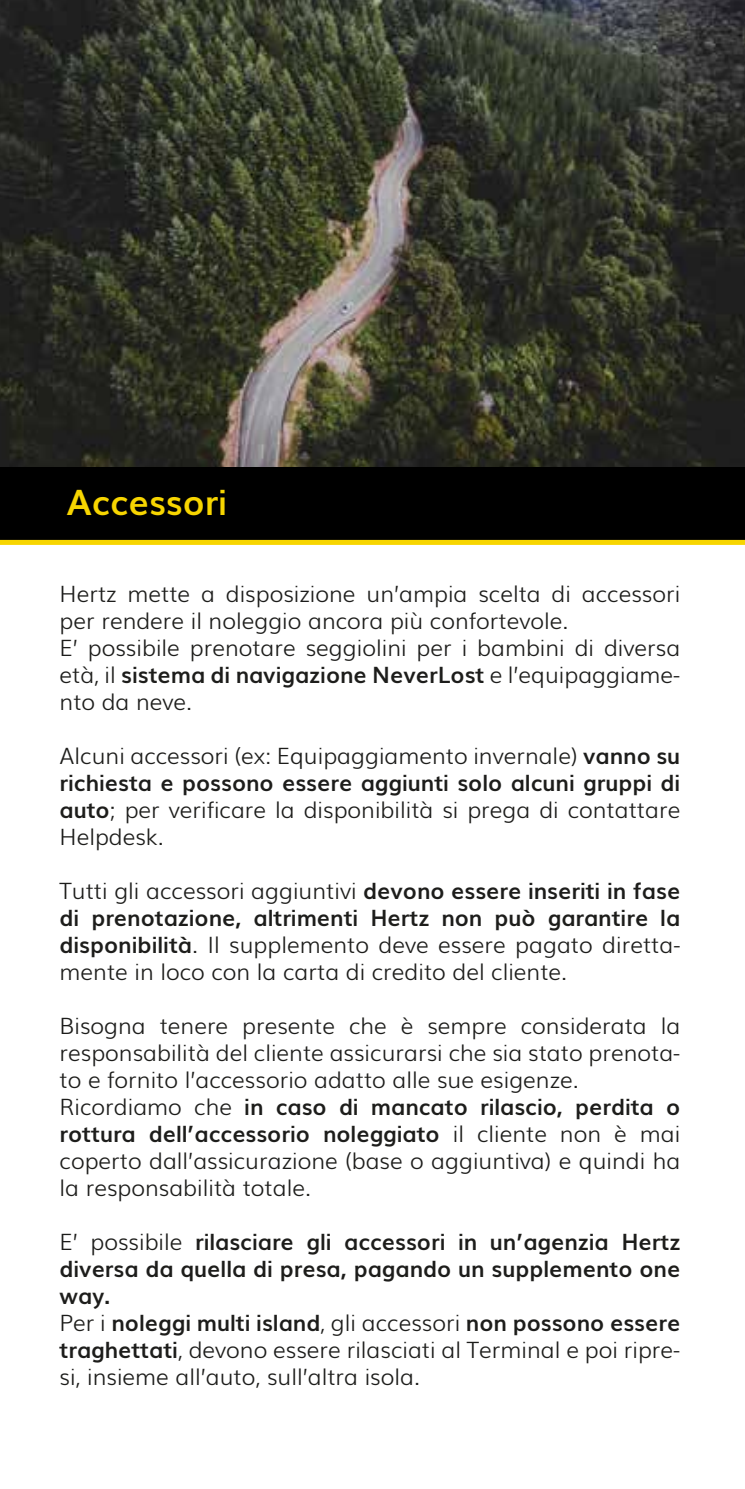
<style>
.page{position:relative;width:745px;height:1489px;background:#fff}
.page>*{position:absolute;margin:0;border:0;box-sizing:border-box;transform-origin:0 0}
.t1{font:700 35px "Muli";color:#f7d500}
.t2{font:300 22.5px/27px "Muli";color:#1d1d1b}
.t3{font:700 22.5px/27px "Muli";color:#1d1d1b}
.s1{font-weight:700}
.s2{font-weight:300}
</style>
<div class="page">
<img style="left:0;top:0;width:744px;height:467px">
<div style="left:0;top:467px;width:744px;height:74px;background:#000"></div>
<div style="left:0;top:540px;width:744px;height:5px;background:#f7d500"></div>
<h1 class="t1" style="left:67px;top:474px;width:162px">Accessori</h1>
<p class="t2" style="left:59px;top:578px;width:622px">Hertz mette a disposizione un’ampia scelta di accessori per rendere il noleggio ancora più confortevole.<br>E’ possibile prenotare seggiolini per i bambini di diversa età, il <span class="s1">sistema di navigazione NeverLost</span> e l’equipaggiame&shy;nto da neve.</p>
<p class="t2" style="left:59px;top:740px;width:622px;text-align:justify">Alcuni accessori (ex: Equipaggiamento invernale) <span class="s1">vanno su richiesta e possono essere aggiunti solo alcuni gruppi di auto</span>; per verificare la disponibilità si prega di contattare Helpdesk.</p>
<p class="t2" style="left:59px;top:875px;width:622px;text-align:justify">Tutti gli accessori aggiuntivi <span class="s1">devono essere inseriti in fase di prenotazione, altrimenti Hertz non può garantire la disponibilità</span>. Il supplemento deve essere pagato diretta&shy;mente in loco con la carta di credito del cliente.</p>
<p class="t2" style="left:59px;top:1010px;width:622px">Bisogna tenere presente che è sempre considerata la responsabilità del cliente assicurarsi che sia stato prenota&shy;to e fornito l’accessorio adatto alle sue esigenze.<br>Ricordiamo che <span class="s1">in caso di mancato rilascio, perdita o rottura dell’accessorio noleggiato</span> il cliente non è mai coperto dall’assicurazione (base o aggiuntiva) e quindi ha la responsabilità totale.</p>
<p class="t3" style="left:59px;top:1226px;width:622px"><span class="s2">E’ possibile</span> rilasciare gli accessori in un’agenzia Hertz diversa da quella di presa, pagando un supplemento one way.<br><span class="s2">Per i</span> noleggi multi island<span class="s2">, gli accessori</span> non possono essere traghettati<span class="s2">, devono essere rilasciati al Terminal e poi ripre&shy;si, insieme all’auto, sull’altra isola.</span></p>
</div>
